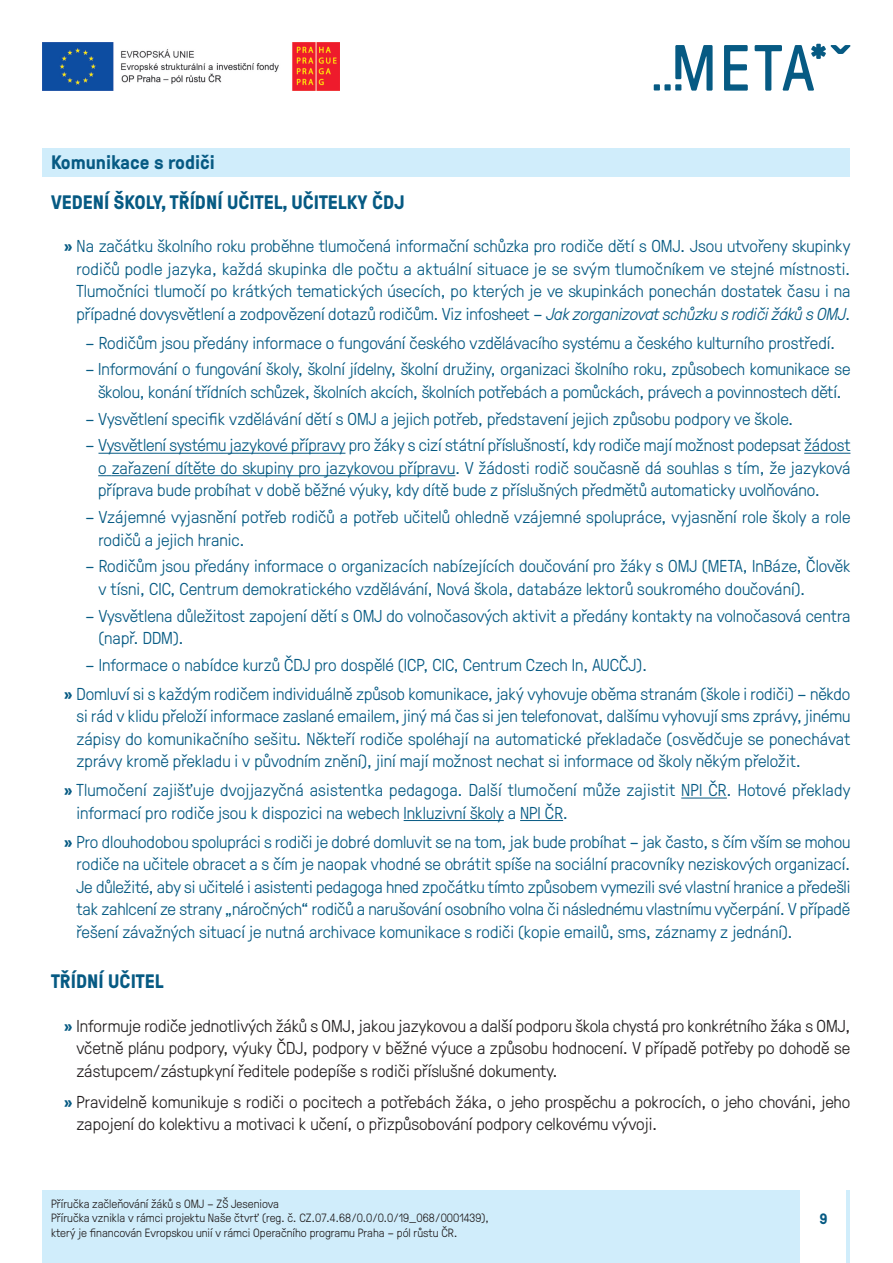
<style>
.page{position:relative;width:893px;height:1263px;background:#fff}
.page>*{position:absolute;margin:0;border:0;box-sizing:border-box;transform-origin:0 0}
.t1{font:700 19.5px/39.8px "GT Pressura";color:#065a83}
.t2{font:300 17.25px/22.5px "GT Pressura";color:#065a83}
.t3{font:300 17.25px/22.5px "GT Pressura";color:#231f20;text-align:justify}
.t4{font:700 15px "GT Pressura";color:#065a83}
.t5{font:300 12px/14.4px "GT Pressura";color:#231f20}
.s1{font-weight:700}
.s2{font-style:italic}
.s3{font-weight:700;color:#065a83}
</style>
<div class="page">
<div style="left:43px;top:1191px;width:807px;height:72px;background:#d0edfb"></div>
<img style="left:43px;top:43px;width:297px;height:47px">
<svg style="left:724px;top:45px;width:24px;height:46px"></svg>
<svg style="left:755px;top:44px;width:95px;height:47px"></svg>
<svg style="left:654px;top:45px;width:59px;height:46px"></svg>
<div style="left:801px;top:1191px;width:45px;height:72px;background:#fff"></div>
<div style="left:43px;top:149px;width:807px;height:28px;background:#d0edfb"></div>
<hr style="left:98px;top:453px;width:247px;height:1px;background:#065a83">
<hr style="left:804px;top:453px;width:46px;height:1px;background:#065a83">
<svg style="left:98px;top:475px;width:14px;height:1px"></svg>
<hr style="left:112px;top:475px;width:343px;height:1px;background:#065a83">
<hr style="left:681px;top:798px;width:46px;height:1px;background:#065a83">
<hr style="left:404px;top:820px;width:100px;height:1px;background:#065a83">
<hr style="left:520px;top:820px;width:43px;height:1px;background:#065a83">
<p class="t1" style="left:51px;top:144px;width:355px">Komunikace s rodiči<br>VEDENÍ ŠKOLY, TŘÍDNÍ UČITEL, UČITELKY ČDJ</p>
<p class="t2" style="left:77px;top:237px;width:775px;text-align:justify;text-indent:-13px"><span class="s1">»</span> Na začátku školního roku proběhne tlumočená informační schůzka pro rodiče dětí s OMJ. Jsou utvořeny skupinky rodičů podle jazyka, každá skupinka dle počtu a aktuální situace je se svým tlumočníkem ve stejné místnosti.<br>Tlumočníci tlumočí po krátkých tematických úsecích, po kterých je ve skupinkách ponechán dostatek času i na případné dovysvětlení a zodpovězení dotazů rodičům. Viz infosheet – <span class="s2">Jak zorganizovat schůzku s rodiči žáků s OMJ</span>.</p>
<p class="t2" style="left:85px;top:333px;width:752px">– Rodičům jsou předány informace o fungování českého vzdělávacího systému a českého kulturního prostředí.</p>
<p class="t2" style="left:85px;top:360px;width:767px;text-align:center">– Informování o fungování školy, školní jídelny, školní družiny, organizaci školního roku, způsobech komunikace se školou, konání třídních schůzek, školních akcích, školních potřebách a pomůckách, právech a povinnostech dětí.</p>
<p class="t2" style="left:85px;top:409px;width:710px">– Vysvětlení specifik vzdělávání dětí s OMJ a jejich potřeb, představení jejich způsobu podpory ve škole.</p>
<p class="t2" style="left:98px;top:436px;width:754px;text-align:justify;text-indent:-13px">– Vysvětlení systému jazykové přípravy pro žáky s cizí státní příslušností, kdy rodiče mají možnost podepsat žádost o zařazení dítěte do skupiny pro jazykovou přípravu. V žádosti rodič současně dá souhlas s tím, že jazyková příprava bude probíhat v době běžné výuky, kdy dítě bude z příslušných předmětů automaticky uvolňováno.</p>
<p class="t2" style="left:98px;top:507px;width:754px;text-indent:-13px">– Vzájemné vyjasnění potřeb rodičů a potřeb učitelů ohledně vzájemné spolupráce, vyjasnění role školy a role rodičů a jejich hranic.</p>
<p class="t2" style="left:98px;top:557px;width:754px;text-indent:-13px">– Rodičům jsou předány informace o organizacích nabízejících doučování pro žáky s OMJ (META, InBáze, Člověk v tísni, CIC, Centrum demokratického vzdělávání, Nová škola, databáze lektorů soukromého doučování).</p>
<p class="t2" style="left:98px;top:606px;width:754px;text-indent:-13px">– Vysvětlena důležitost zapojení dětí s OMJ do volnočasových aktivit a předány kontakty na volnočasová centra (např. DDM).</p>
<p class="t2" style="left:64px;top:652px;width:788px;line-height:29px;text-indent:21px">– Informace o nabídce kurzů ČDJ pro dospělé (ICP, CIC, Centrum Czech In, AUCČJ).<br><span class="s1">»</span> Domluví si s každým rodičem individuálně způsob komunikace, jaký vyhovuje oběma stranám (škole i rodiči) – někdo</p>
<p class="t2" style="left:77px;top:707px;width:775px;text-align:justify">si rád v klidu přeloží informace zaslané emailem, jiný má čas si jen telefonovat, dalšímu vyhovují sms zprávy, jinému zápisy do komunikačního sešitu. Někteří rodiče spoléhají na automatické překladače (osvědčuje se ponechávat zprávy kromě překladu i v původním znění), jiní mají možnost nechat si informace od školy někým přeložit.</p>
<p class="t2" style="left:77px;top:780px;width:775px;text-indent:-13px"><span class="s1">»</span> Tlumočení zajišťuje dvojjazyčná asistentka pedagoga. Další tlumočení může zajistit NPI ČR. Hotové překlady informací pro rodiče jsou k dispozici na webech Inkluzivní školy a NPI ČR.</p>
<p class="t2" style="left:76px;top:832px;width:775px;text-align:justify;text-indent:-13px"><span class="s1">»</span> Pro dlouhodobou spolupráci s rodiči je dobré domluvit se na tom, jak bude probíhat – jak často, s čím vším se mohou rodiče na učitele obracet a s čím je naopak vhodné se obrátit spíše na sociální pracovníky neziskových organizací.<br>Je důležité, aby si učitelé i asistenti pedagoga hned zpočátku tímto způsobem vymezili své vlastní hranice a předešli tak zahlcení ze strany „náročných“ rodičů a narušování osobního volna či následnému vlastnímu vyčerpání. V případě řešení závažných situací je nutná archivace komunikace s rodiči (kopie emailů, sms, záznamy z jednání).</p>
<p class="t1" style="left:51px;top:963px;width:114px">TŘÍDNÍ UČITEL</p>
<p class="t3" style="left:77px;top:1016px;width:775px;text-indent:-13px"><span class="s3">»</span> Informuje rodiče jednotlivých žáků s OMJ, jakou jazykovou a další podporu škola chystá pro konkrétního žáka s OMJ, včetně plánu podpory, výuky ČDJ, podpory v běžné výuce a způsobu hodnocení. V případě potřeby po dohodě se zástupcem/zástupkyní ředitele podepíše s rodiči příslušné dokumenty.</p>
<p class="t3" style="left:77px;top:1092px;width:775px;text-indent:-13px"><span class="s3">»</span> Pravidelně komunikuje s rodiči o pocitech a potřebách žáka, o jeho prospěchu a pokrocích, o jeho chováni, jeho zapojení do kolektivu a motivaci k učení, o přizpůsobování podpory celkovému vývoji.</p>
<p class="t5" style="left:51px;top:1197px;width:439px">Příručka začleňování žáků s OMJ – ZŠ Jeseniova<br>Příručka vznikla v rámci projektu Naše čtvrť (reg. č. CZ.07.4.68/0.0/0.0/19_068/0001439), který je financován Evropskou unií v rámci Operačního programu Praha – pól růstu ČR.</p>
<p class="t4" style="left:819px;top:1213px;width:10px">9</p>
</div>
